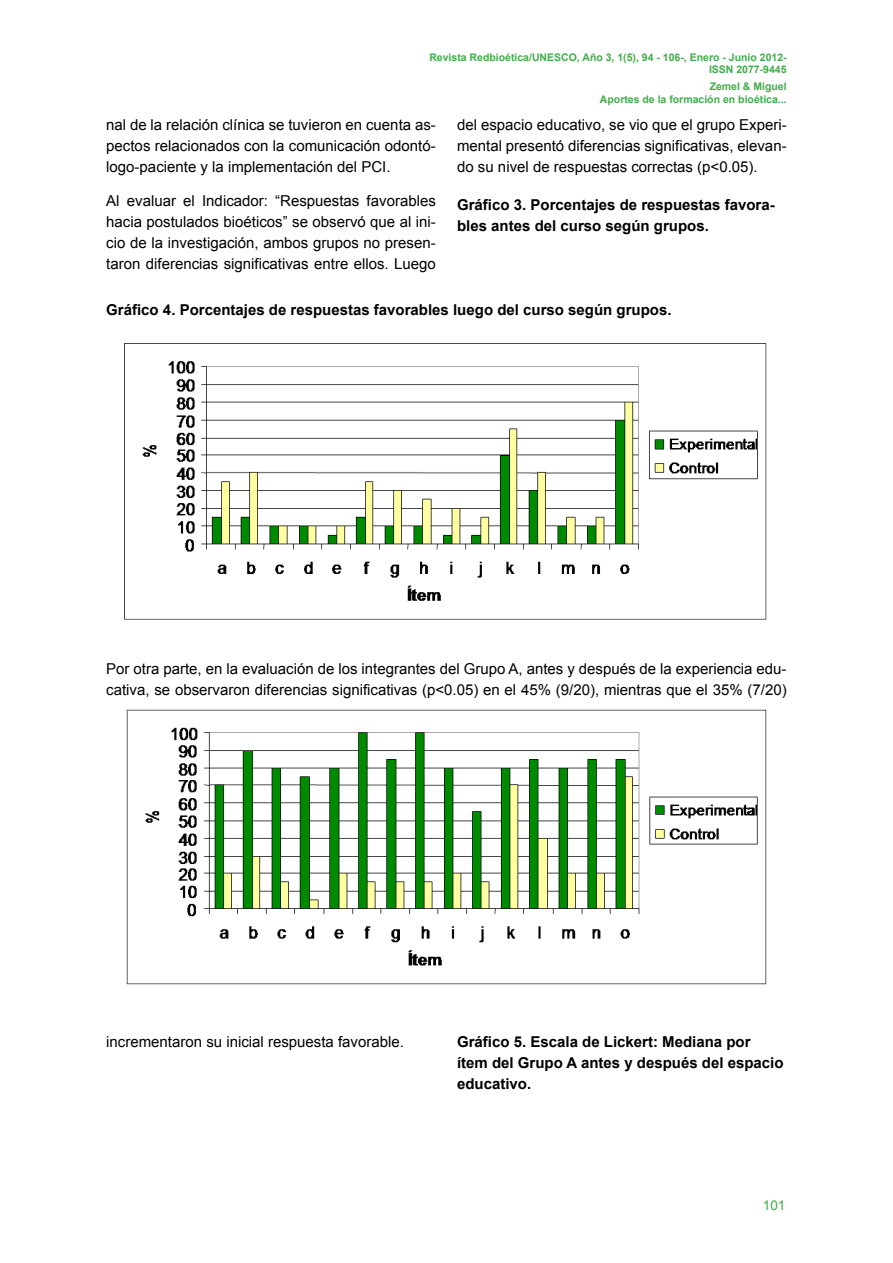
<style>
.page{position:relative;width:893px;height:1263px;background:#fff}
.page>*{position:absolute;margin:0;border:0;box-sizing:border-box;transform-origin:0 0}
.t1{font:15px/21px "Arial";color:#000;text-align:justify}
.t2{font:700 15px/21px "Arial";color:#000}
.t3{font:13.5px "Arial";color:#41ad49}
.t4{font:700 10.5px/12.6px "Arial";color:#41ad49;text-align:right}
</style>
<div class="page">
<img style="left:124px;top:343px;width:643px;height:277px">
<img style="left:126px;top:710px;width:641px;height:274px">
<p class="t4" style="left:429px;top:51px;width:359px">Revista Redbioética/UNESCO, Año 3, 1(5), 94 - 106-, Enero - Junio 2012-<br>ISSN 2077-9445</p>
<p class="t4" style="left:600px;top:81px;width:188px">Zemel &amp; Miguel<br>Aportes de la formación en bioética...</p>
<p class="t1" style="left:106px;top:114px;width:331px">nal de la relación clínica se tuvieron en cuenta as&shy;pectos relacionados con la comunicación odontó&shy;logo-paciente y la implementación del PCI.</p>
<p class="t1" style="left:106px;top:190px;width:331px">Al evaluar el Indicador: “Respuestas favorables hacia postulados bioéticos” se observó que al ini&shy;cio de la investigación, ambos grupos no presen&shy;taron diferencias significativas entre ellos. Luego</p>
<p class="t1" style="left:457px;top:114px;width:331px">del espacio educativo, se vio que el grupo Experi&shy;mental presentó diferencias significativas, elevan&shy;do su nivel de respuestas correctas (p&lt;0.05).</p>
<p class="t2" style="left:457px;top:195px;width:319px">Gráfico 3. Porcentajes de respuestas favora&shy;bles antes del curso según grupos.</p>
<p class="t2" style="left:106px;top:299px;width:567px">Gráfico 4. Porcentajes de respuestas favorables luego del curso según grupos.</p>
<p class="t1" style="left:106px;top:659px;width:682px">Por otra parte, en la evaluación de los integrantes del Grupo A, antes y después de la experiencia edu&shy;cativa, se observaron diferencias significativas (p&lt;0.05) en el 45% (9/20), mientras que el 35% (7/20)</p>
<p class="t1" style="left:106px;top:1032px;width:299px">incrementaron su inicial respuesta favorable.</p>
<p class="t2" style="left:457px;top:1032px;width:328px">Gráfico 5. Escala de Lickert: Mediana por ítem del Grupo A antes y después del espacio educativo.</p>
<p class="t3" style="left:763px;top:1196px;width:24px">101</p>
</div>
